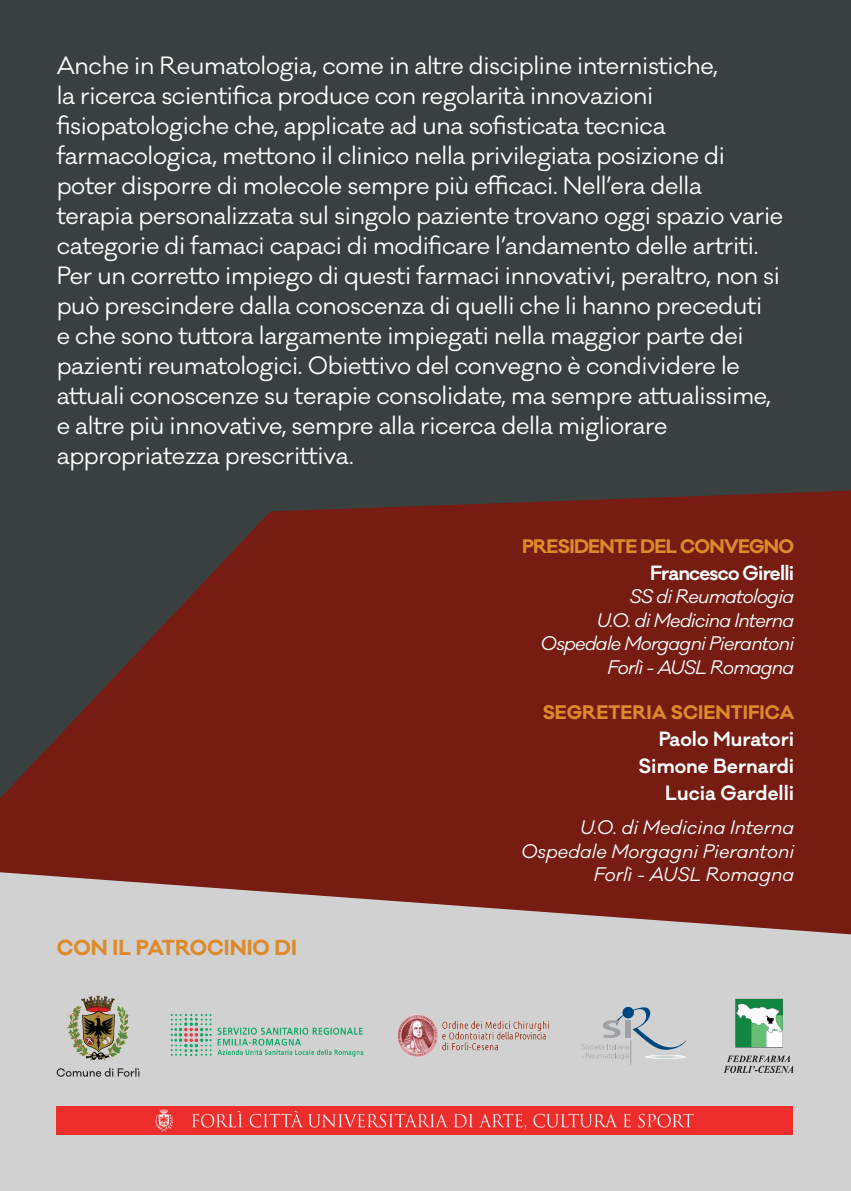
<style>
.page{position:relative;width:851px;height:1191px;background:#fff}
.page>*{position:absolute;margin:0;border:0;box-sizing:border-box;transform-origin:0 0}
.t1{font:23px/30px "Galano Classic";letter-spacing:-.015em;color:#fff}
.t2{font:700 20px "Galano Classic";color:#de8a2a}
.t3{font:600 19px/27px "Galano Classic";color:#fff;text-align:right}
.t4{font:600 19px "Galano Classic";letter-spacing:-.04em;color:#fff}
.t5{font:italic 18px/23.4px "Galano Classic";letter-spacing:-.04em;color:#fff;text-align:right}
.t6{font:italic 18px/23.4px "Galano Classic";color:#fff;text-align:right}
.t7{font:700 18px "Galano Classic";letter-spacing:-.035em;color:#de8a2a}
.t8{font:700 18px "Galano Classic";color:#de8a2a}
</style>
<div class="page">
<div style="left:0;top:0;width:850px;height:1191px;background:#3a3f40"></div>
<div style="left:0;top:856px;width:850px;height:335px;background:#d1d1d1"></div>
<hr style="left:850px;top:0;width:1px;height:1191px;background:#e5e5e5">
<svg style="left:0;top:490px;width:850px;height:444px;fill:#761c12"></svg>
<img style="left:57px;top:1106px;width:735px;height:28px">
<img style="left:398px;top:1015px;width:151px;height:41px">
<svg style="left:581px;top:1007px;width:105px;height:57px"></svg>
<img style="left:170px;top:1013px;width:194px;height:44px">
<svg style="left:57px;top:1068px;width:82px;height:8px"></svg>
<img style="left:67px;top:995px;width:62px;height:66px">
<img style="left:735px;top:998px;width:48px;height:49px">
<img style="left:727px;top:1055px;width:63px;height:8px">
<img style="left:723px;top:1065px;width:71px;height:8px">
<p class="t1" style="left:57px;top:51px;width:728px">Anche in Reumatologia, come in altre discipline internistiche,<br>la ricerca scientifica produce con regolarità innovazioni fisiopatologiche che, applicate ad una sofisticata tecnica farmacologica, mettono il clinico nella privilegiata posizione di poter disporre di molecole sempre più efficaci. Nell’era della terapia personalizzata sul singolo paziente trovano oggi spazio varie categorie di famaci capaci di modificare l’andamento delle artriti.<br>Per un corretto impiego di questi farmaci innovativi, peraltro, non si può prescindere dalla conoscenza di quelli che li hanno preceduti<br>e che sono tuttora largamente impiegati nella maggior parte dei pazienti reumatologici. Obiettivo del convegno è condividere le attuali conoscenze su terapie consolidate, ma sempre attualissime, e altre più innovative, sempre alla ricerca della migliorare appropriatezza prescrittiva.</p>
<p class="t2" style="left:57px;top:933px;width:242px">CON IL PATROCINIO DI</p>
<p class="t7" style="left:522px;top:534px;width:273px">PRESIDENTE DEL CONVEGNO</p>
<p class="t4" style="left:650px;top:560px;width:146px">Francesco Girelli</p>
<p class="t5" style="left:540px;top:585px;width:255px">SS di Reumatologia<br>U.O. di Medicina Interna<br>Ospedale Morgagni Pierantoni<br>Forlì - AUSL Romagna</p>
<p class="t8" style="left:542px;top:700px;width:253px">SEGRETERIA SCIENTIFICA</p>
<p class="t3" style="left:638px;top:725px;width:157px">Paolo Muratori<br>Simone Bernardi<br>Lucia Gardelli</p>
<p class="t6" style="left:521px;top:816px;width:274px">U.O. di Medicina Interna<br>Ospedale Morgagni Pierantoni<br>Forlì - AUSL Romagna</p>
</div>
